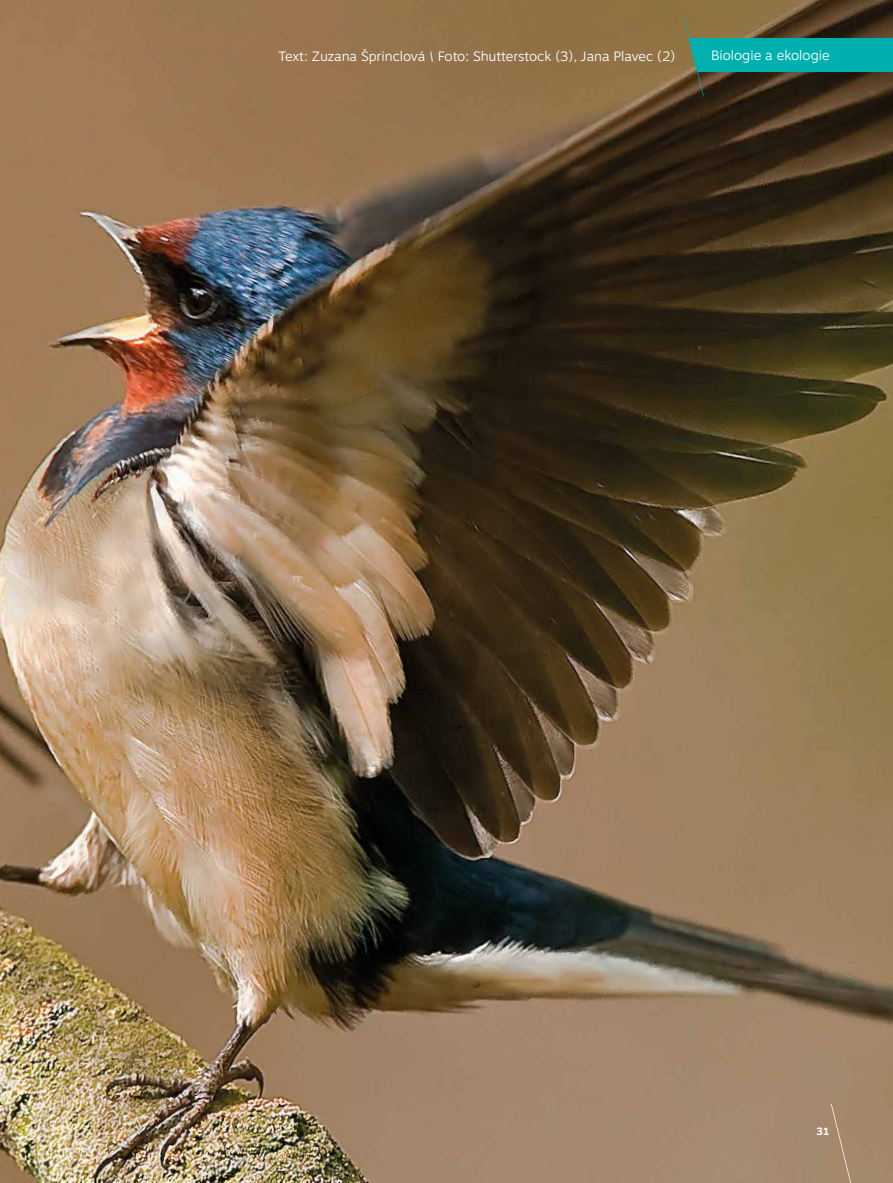
<style>
.page{position:relative;width:893px;height:1183px;background:#fff}
.page>*{position:absolute;margin:0;border:0;box-sizing:border-box;transform-origin:0 0}
.t1{font:124.8px "Resolve Thin Cm";color:#fff}
.t2{font:108px "Resolve Thin Cm";color:#00b0af}
.t3{font:300 13.5px "Motiva Sans";color:#fff}
.t4{font:700 10.5px "Motiva Sans";color:#fff}
.s1{font-family:"Resolve Bold Cm Ita";font-weight:400}
</style>
<div class="page">
<img style="left:0;top:0;width:893px;height:1182px">
<div style="left:689px;top:38px;width:204px;height:34px;background:#00b0af"></div>
<p class="t3" style="left:279px;top:46px;width:398px">Text: Zuzana Šprinclová <span class="s1">\</span> Foto: Shutterstock (3), Jana Plavec (2)</p>
<h2 class="t2" style="left:682px;top:8px;width:25px">\</h2>
<p class="t3" style="left:711px;top:45px;width:120px">Biologie a ekologie</p>
<h1 class="t1" style="left:829px;top:1092px;width:28px">\</h1>
<p class="t4" style="left:817px;top:1123px;width:14px">31</p>
</div>
